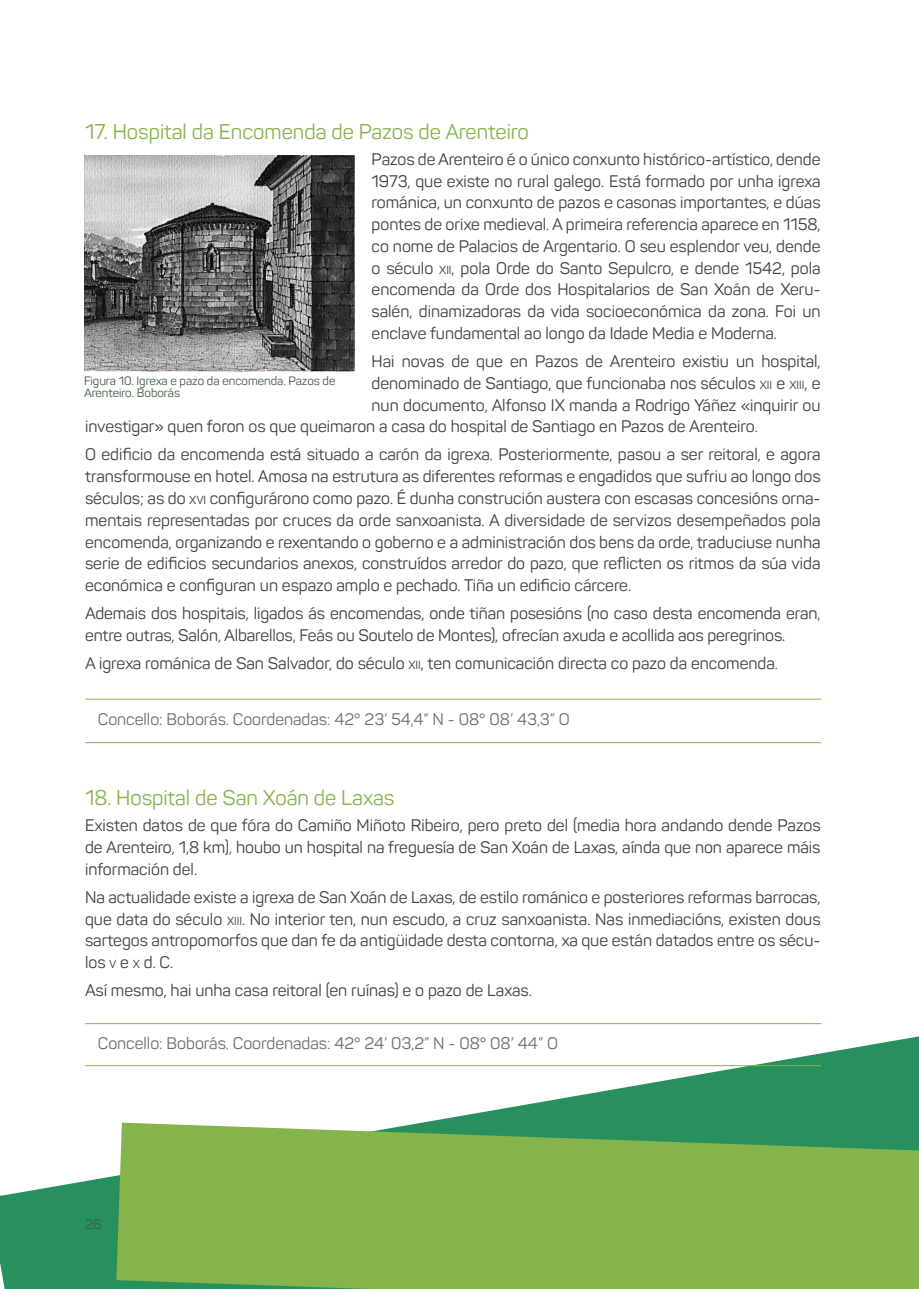
<style>
.page{position:relative;width:919px;height:1289px;background:#fff}
.page>*{position:absolute;margin:0;border:0;box-sizing:border-box;transform-origin:0 0}
.t1{font:21px "Panton";color:#84b44b}
.t2{font:16.5px/21.8px "Panton";color:#3e3e3f;text-align:justify}
.t3{font:16.5px "Panton";color:#6c6d70}
.t4{font:13.5px "Panton";color:#3b5c40}
.t5{font:12px/12px "Panton";color:#3b5c40}
.s1{font-size:11.55px}
</style>
<div class="page">
<svg style="left:0;top:1036px;width:918px;height:252px"></svg>
<svg style="left:116px;top:1122px;width:802px;height:166px;background:#7db14e"></svg>
<hr style="left:85px;top:742px;width:736px;height:1px;background:#84b44b">
<hr style="left:85px;top:699px;width:736px;height:1px;background:#84b44b">
<hr style="left:85px;top:1065px;width:736px;height:1px;background:#84b44b">
<hr style="left:85px;top:1023px;width:736px;height:1px;background:#84b44b">
<img style="left:84px;top:155px;width:270px;height:217px">
<p class="t1" style="left:85px;top:119px;width:445px">17. Hospital da Encomenda de Pazos de Arenteiro</p>
<p class="t2" style="left:371px;top:148px;width:450px">Pazos de Arenteiro é o único conxunto histórico-artístico, dende 1973, que existe no rural galego. Está formado por unha igrexa románica, un conxunto de pazos e casonas importantes, e dúas pontes de orixe medieval. A primeira referencia aparece en 1158, co nome de Palacios de Argentario. O seu esplendor veu, dende o século <span class="s1">XII</span>, pola Orde do Santo Sepulcro, e dende 1542, pola encomenda da Orde dos Hospitalarios de San Xoán de Xeru&shy;salén, dinamizadoras da vida socioeconómica da zona. Foi un enclave fundamental ao longo da Idade Media e Moderna.</p>
<p class="t2" style="left:371px;top:350px;width:450px">Hai novas de que en Pazos de Arenteiro existiu un hospital,</p>
<p class="t2" style="left:371px;top:372px;width:450px">denominado de Santiago, que funcionaba nos séculos <span class="s1">XII</span> e <span class="s1">XIII</span>, e</p>
<p class="t2" style="left:371px;top:394px;width:450px">nun documento, Alfonso IX manda a Rodrigo Yáñez «inquirir ou</p>
<p class="t2" style="left:85px;top:415px;width:674px">investigar» quen foron os que queimaron a casa do hospital de Santiago en Pazos de Arenteiro.</p>
<p class="t2" style="left:85px;top:444px;width:737px">O edificio da encomenda está situado a carón da igrexa. Posteriormente, pasou a ser reitoral, e agora transformouse en hotel. Amosa na estrutura as diferentes reformas e engadidos que sufriu ao longo dos séculos; as do <span class="s1">XVI</span> configurárono como pazo. É dunha construción austera con escasas concesións orna&shy;mentais representadas por cruces da orde sanxoanista. A diversidade de servizos desempeñados pola encomenda, organizando e rexentando o goberno e a administración dos bens da orde, traduciuse nunha serie de edificios secundarios anexos, construídos arredor do pazo, que reflicten os ritmos da súa vida económica e configuran un espazo amplo e pechado. Tiña un edificio cárcere.</p>
<p class="t2" style="left:85px;top:602px;width:736px">Ademais dos hospitais, ligados ás encomendas, onde tiñan posesións (no caso desta encomenda eran, entre outras, Salón, Albarellos, Feás ou Soutelo de Montes), ofrecían axuda e acollida aos peregrinos.</p>
<p class="t2" style="left:85px;top:652px;width:694px">A igrexa románica de San Salvador, do século <span class="s1">XII</span>, ten comunicación directa co pazo da encomenda.</p>
<p class="t5" style="left:84px;top:375px;width:253px">Figura 10. Igrexa e pazo da encomenda. Pazos de<br>Arenteiro. Boborás</p>
<p class="t3" style="left:98px;top:709px;width:473px">Concello: Boborás. Coordenadas: 42° 23’ 54,4” N - 08° 08’ 43,3” O</p>
<p class="t1" style="left:85px;top:785px;width:310px">18. Hospital de San Xoán de Laxas</p>
<p class="t2" style="left:85px;top:814px;width:737px">Existen datos de que fóra do Camiño Miñoto Ribeiro, pero preto del (media hora andando dende Pazos de Arenteiro, 1,8 km), houbo un hospital na freguesía de San Xoán de Laxas, aínda que non aparece máis información del.</p>
<p class="t2" style="left:85px;top:886px;width:737px">Na actualidade existe a igrexa de San Xoán de Laxas, de estilo románico e posteriores reformas barrocas, que data do século <span class="s1">XIII</span>. No interior ten, nun escudo, a cruz sanxoanista. Nas inmediacións, existen dous sartegos antropomorfos que dan fe da antigüidade desta contorna, xa que están datados entre os sécu&shy;los <span class="s1">V</span> e <span class="s1">X</span> d. C.</p>
<p class="t2" style="left:85px;top:979px;width:448px">Así mesmo, hai unha casa reitoral (en ruínas) e o pazo de Laxas.</p>
<p class="t3" style="left:98px;top:1032px;width:461px">Concello: Boborás. Coordenadas: 42° 24’ 03,2” N - 08° 08’ 44” O</p>
<p class="t4" style="left:85px;top:1216px;width:18px">26</p>
</div>
